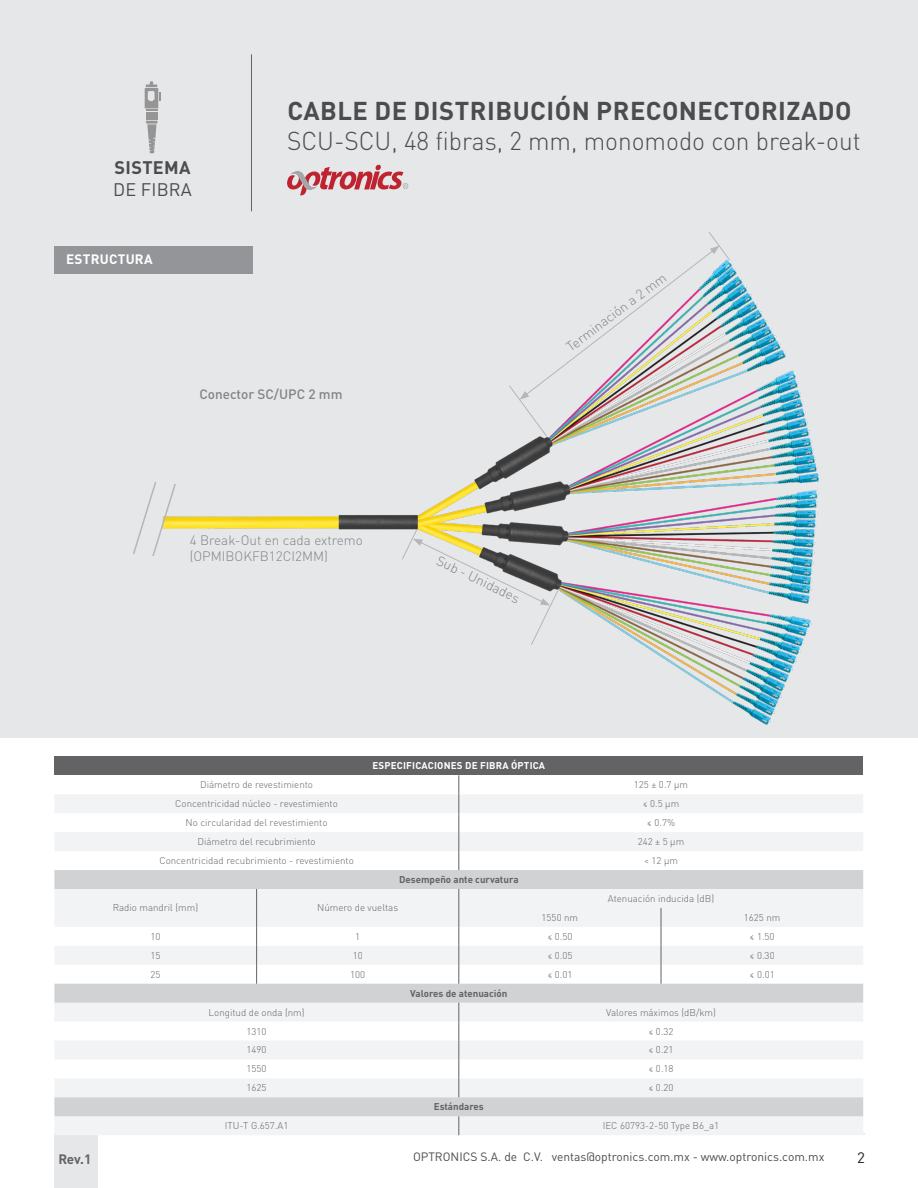
<style>
.page{position:relative;width:918px;height:1188px;background:#fff}
.page>*{position:absolute;margin:0;border:0;box-sizing:border-box;transform-origin:0 0}
.t1{font:300 25.5px "DIN Pro";color:#4b4c4d;scale:.96 1}
.t2{font:700 25.5px "DIN Pro";letter-spacing:.02em;color:#4b4c4d}
.t3{font:700 18px "DIN Pro";letter-spacing:.02em;color:#4b4c4d}
.t4{font:18px "DIN Pro";letter-spacing:.01em;color:#4b4c4d}
.t5{font:15px "DIN Pro";color:#231f20}
.t6{font:300 13.5px/16.2px "DIN Pro";color:#818386}
.t7{font:500 13.5px "DIN Pro";color:#818386}
.t8{font:700 13.5px "DIN Pro";letter-spacing:.02em;color:#fff}
.t9{font:700 13.5px "DIN Pro";color:#636366}
.t10{font:12px "DIN Pro";color:#4b4c4d}
.t11{font:300 9.75px "DIN Pro";color:#636366}
.t12{font:700 9.75px "DIN Pro";color:#636366}
.t13{font:700 9.75px "DIN Pro";letter-spacing:.02em;color:#fff}
</style>
<div class="page">
<div style="left:0;top:0;width:918px;height:738px;background:#e6e7e9"></div>
<div style="left:54px;top:1134px;width:44px;height:54px;background:#e6e7e9"></div>
<hr style="left:251px;top:54px;width:1px;height:157px;background:#636366">
<hr style="left:55px;top:1134px;width:810px;height:1px;background:#d1d2d4">
<svg style="left:287px;top:165px;width:121px;height:30px"></svg>
<svg style="left:145px;top:81px;width:15px;height:72px"></svg>
<div style="left:54px;top:246px;width:199px;height:28px;background:#939598"></div>
<div style="left:54px;top:756px;width:809px;height:19px;background:#636366"></div>
<svg style="left:54px;top:794px;width:809px;height:341px;fill:#f2f3f4"></svg>
<svg style="left:54px;top:870px;width:809px;height:246px;fill:#f2f3f4"></svg>
<svg style="left:458px;top:775px;width:1px;height:95px"></svg>
<svg style="left:256px;top:889px;width:1px;height:95px"></svg>
<svg style="left:661px;top:908px;width:1px;height:76px"></svg>
<svg style="left:458px;top:1116px;width:1px;height:19px"></svg>
<svg style="left:458px;top:1003px;width:1px;height:94px"></svg>
<svg style="left:458px;top:889px;width:1px;height:95px"></svg>
<img style="left:177px;top:261px;width:642px;height:464px">
<svg style="left:133px;top:482px;width:44px;height:74px"></svg>
<svg style="left:508px;top:232px;width:222px;height:205px"></svg>
<svg style="left:401px;top:529px;width:158px;height:117px"></svg>
<h2 class="t3" style="left:114px;top:153px;width:78px">SISTEMA</h2>
<h2 class="t4" style="left:113px;top:177px;width:80px">DE FIBRA</h2>
<h1 class="t2" style="left:287px;top:89px;width:566px">CABLE DE DISTRIBUCIÓN PRECONECTORIZADO</h1>
<h1 class="t1" style="left:287px;top:121px;width:599px">SCU-SCU, 48 fibras, 2 mm, monomodo con break-out</h1>
<h3 class="t8" style="left:66px;top:248px;width:88px">ESTRUCTURA</h3>
<h3 class="t7" style="left:199px;top:383px;width:145px">Conector SC/UPC 2 mm</h3>
<h3 class="t6" style="left:562px;top:341px;width:123px;rotate:-37deg">Terminación a 2 mm</h3>
<h3 class="t6" style="left:190px;top:531px;width:175px">4 Break-Out en cada extremo (OPMIBOKFB12CI2MM)</h3>
<h3 class="t6" style="left:442px;top:551px;width:92px;rotate:26deg">Sub - Unidades</h3>
<p class="t13" style="left:372px;top:758px;width:174px">ESPECIFICACIONES DE FIBRA ÓPTICA</p>
<p class="t11" style="left:200px;top:777px;width:115px">Diámetro de revestimiento</p>
<p class="t11" style="left:634px;top:777px;width:56px">125 ± 0.7 µm</p>
<p class="t11" style="left:175px;top:796px;width:164px">Concentricidad núcleo - revestimiento</p>
<p class="t11" style="left:643px;top:796px;width:38px">≤ 0.5 µm</p>
<p class="t11" style="left:186px;top:815px;width:143px">No circularidad del revestimiento</p>
<p class="t11" style="left:647px;top:815px;width:30px">≤ 0.7%</p>
<p class="t11" style="left:197px;top:834px;width:120px">Diámetro del recubrimiento</p>
<p class="t11" style="left:638px;top:834px;width:48px">242 ± 5 µm</p>
<p class="t11" style="left:159px;top:853px;width:196px">Concentricidad recubrimiento - revestimiento</p>
<p class="t11" style="left:644px;top:853px;width:35px">&lt; 12 µm</p>
<p class="t12" style="left:399px;top:871px;width:121px">Desempeño ante curvatura</p>
<p class="t11" style="left:113px;top:900px;width:87px">Radio mandril (mm)</p>
<p class="t11" style="left:317px;top:900px;width:83px">Número de vueltas</p>
<p class="t11" style="left:608px;top:891px;width:108px">Atenuación inducida (dB)</p>
<p class="t11" style="left:542px;top:910px;width:38px">1550 nm</p>
<p class="t11" style="left:744px;top:910px;width:38px">1625 nm</p>
<p class="t11" style="left:151px;top:929px;width:12px">10</p>
<p class="t11" style="left:355px;top:929px;width:7px">1</p>
<p class="t11" style="left:547px;top:929px;width:27px">≤ 0.50</p>
<p class="t11" style="left:750px;top:929px;width:27px">≤ 1.50</p>
<p class="t11" style="left:151px;top:948px;width:12px">15</p>
<p class="t11" style="left:353px;top:948px;width:12px">10</p>
<p class="t11" style="left:547px;top:948px;width:27px">≤ 0.05</p>
<p class="t11" style="left:750px;top:948px;width:27px">≤ 0.30</p>
<p class="t11" style="left:151px;top:967px;width:12px">25</p>
<p class="t11" style="left:350px;top:967px;width:17px">100</p>
<p class="t11" style="left:547px;top:967px;width:27px">≤ 0.01</p>
<p class="t11" style="left:750px;top:967px;width:27px">≤ 0.01</p>
<p class="t12" style="left:410px;top:985px;width:99px">Valores de atenuación</p>
<p class="t11" style="left:209px;top:1005px;width:98px">Longitud de onda (nm)</p>
<p class="t11" style="left:606px;top:1005px;width:111px">Valores máximos (dB/km)</p>
<p class="t11" style="left:247px;top:1024px;width:22px">1310</p>
<p class="t11" style="left:648px;top:1024px;width:27px">≤ 0.32</p>
<p class="t11" style="left:247px;top:1042px;width:22px">1490</p>
<p class="t11" style="left:648px;top:1042px;width:27px">≤ 0.21</p>
<p class="t11" style="left:247px;top:1061px;width:22px">1550</p>
<p class="t11" style="left:648px;top:1061px;width:27px">≤ 0.18</p>
<p class="t11" style="left:247px;top:1080px;width:22px">1625</p>
<p class="t11" style="left:648px;top:1080px;width:27px">≤ 0.20</p>
<p class="t12" style="left:434px;top:1099px;width:51px">Estándares</p>
<p class="t11" style="left:225px;top:1118px;width:65px">ITU-T G.657.A1</p>
<p class="t11" style="left:603px;top:1118px;width:118px">IEC 60793-2-50 Type B6_a1</p>
<h3 class="t9" style="left:58px;top:1148px;width:34px">Rev.1</h3>
<p class="t10" style="left:413px;top:1149px;width:413px">OPTRONICS S.A. de C.V. ventas@optronics.com.mx - www.optronics.com.mx</p>
<h3 class="t5" style="left:857px;top:1148px;width:9px">2</h3>
</div>
